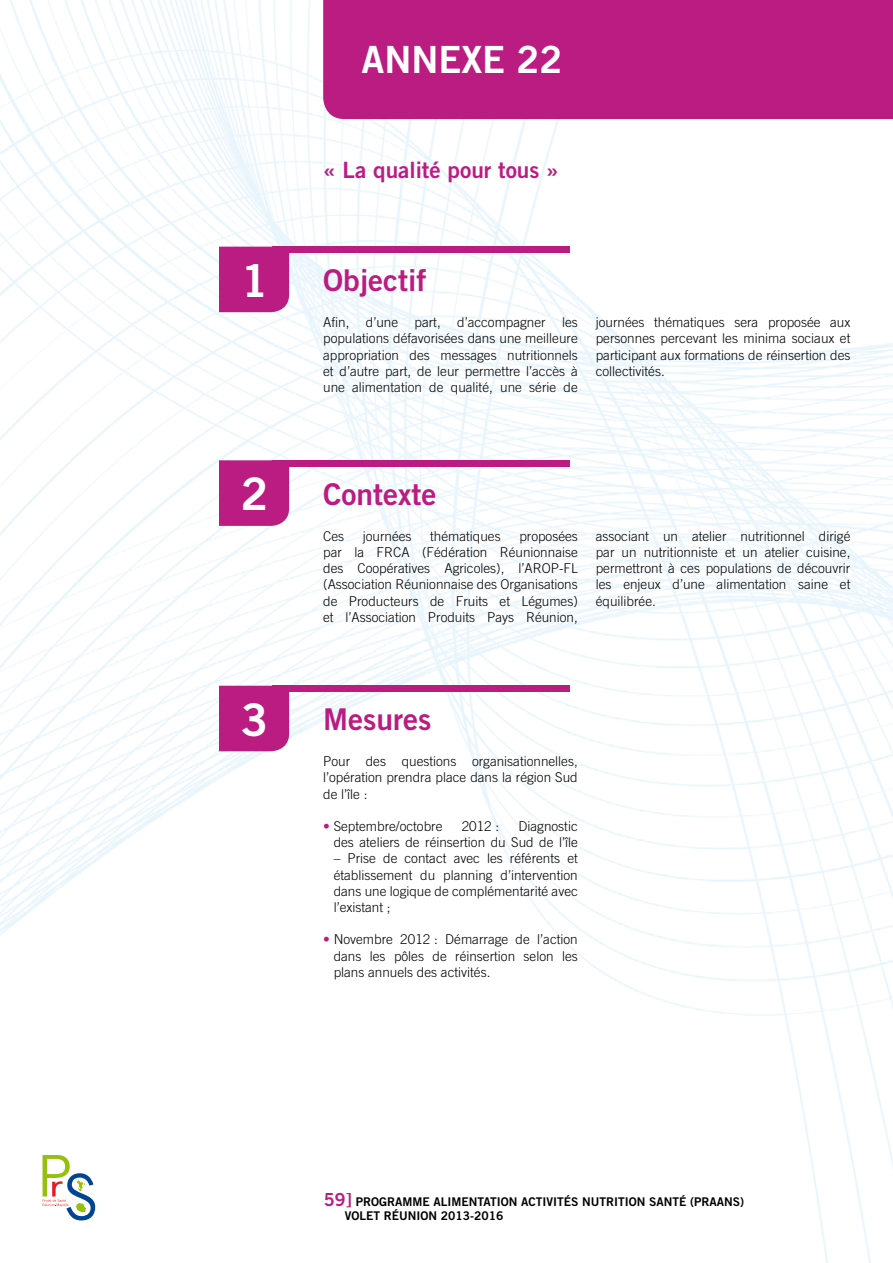
<style>
.page{position:relative;width:893px;height:1263px;background:#fff}
.page>*{position:absolute;margin:0;border:0;box-sizing:border-box;transform-origin:0 0}
.t1{font:37.5px "Trade Gothic Bold Two";color:#fff}
.t2{font:30px "Trade Gothic Bold Two";color:#bb1c82}
.t3{font:22.5px "Trade Gothic Bold Two";color:#bb1c82}
.t4{font:300 13.5px/16.2px "Trade Gothic";color:#000;text-align:justify}
.t5{font:12px "Trade Gothic Bold Two";color:#000}
.s1{font-size:45px;color:#fff}
.s2{color:#bb1c82}
.s3{font-size:18px;color:#bb1c82}
</style>
<div class="page">
<img style="left:0;top:0;width:893px;height:1263px">
<svg style="left:43px;top:1155px;width:52px;height:65px"></svg>
<div style="left:219px;top:247px;width:70px;height:65px;background:#bb1c82"></div>
<div style="left:272px;top:247px;width:298px;height:6px;background:#bb1c82"></div>
<div style="left:219px;top:460px;width:70px;height:66px;background:#bb1c82"></div>
<div style="left:272px;top:460px;width:298px;height:7px;background:#bb1c82"></div>
<div style="left:219px;top:686px;width:70px;height:65px;background:#bb1c82"></div>
<div style="left:272px;top:686px;width:298px;height:6px;background:#bb1c82"></div>
<div style="left:323px;top:0;width:570px;height:119px;background:#bb1c82"></div>
<h1 class="t1" style="left:361px;top:36px;width:203px">ANNEXE 22</h1>
<h3 class="t3" style="left:323px;top:156px;width:237px">« LA QUALITÉ POUR TOUS »</h3>
<h2 class="t2" style="left:241px;top:262px;width:187px"><span class="s1">1</span> OBJECTIF</h2>
<p class="t4" style="left:323px;top:314px;width:256px">Afin, d’une part, d’accompagner les populations défavorisées dans une meilleure appropriation des messages nutritionnels et d’autre part, de leur permettre l’accès à une alimentation de qualité, une série de</p>
<p class="t4" style="left:596px;top:314px;width:256px">journées thématiques sera proposée aux personnes percevant les minima sociaux et participant aux formations de réinsertion des collectivités.</p>
<h2 class="t2" style="left:241px;top:475px;width:197px"><span class="s1">2</span> CONTEXTE</h2>
<p class="t4" style="left:323px;top:528px;width:22px">Ces</p>
<p class="t4" style="left:363px;top:528px;width:50px">journées</p>
<p class="t4" style="left:430px;top:528px;width:72px">thématiques</p>
<p class="t4" style="left:323px;top:528px;width:256px;text-indent:196px">proposées par la FRCA (Fédération Réunionnaise des Coopératives Agricoles), l’AROP-FL (Association Réunionnaise des Organisations de Producteurs de Fruits et Légumes) et l’Association Produits Pays Réunion,</p>
<p class="t4" style="left:596px;top:528px;width:256px">associant un atelier nutritionnel dirigé par un nutritionniste et un atelier cuisine, permettront à ces populations de découvrir les enjeux d’une alimentation saine et équilibrée.</p>
<h2 class="t2" style="left:241px;top:701px;width:192px"><span class="s1">3</span> MESURES</h2>
<p class="t4" style="left:323px;top:753px;width:256px">Pour des questions organisationnelles, l’opération prendra place dans la région Sud de l’île :</p>
<p class="t4" style="left:323px;top:818px;width:121px"><span class="s2">•</span> Septembre/octobre</p>
<p class="t4" style="left:462px;top:818px;width:39px">2012 :</p>
<p class="t4" style="left:334px;top:818px;width:246px;text-align:right">Diagnostic<br>des ateliers de réinsertion du Sud de l’île</p>
<p class="t4" style="left:334px;top:850px;width:246px">– Prise de contact avec les référents et établissement du planning d’intervention dans une logique de complémentarité avec l’existant ;</p>
<p class="t4" style="left:334px;top:931px;width:246px;text-indent:-11px"><span class="s2">•</span> Novembre 2012 : Démarrage de l’action dans les pôles de réinsertion selon les plans annuels des activités.</p>
<p class="t5" style="left:324px;top:1194px;width:57px"><span class="s3">59]</span> PROGRAMME</p>
<p class="t5" style="left:433px;top:1194px;width:16px">ALIMEN</p>
<p class="t5" style="left:477px;top:1194px;width:27px">TATION</p>
<p class="t5" style="left:521px;top:1194px;width:111px">ACTIVITÉS NUTRITION</p>
<p class="t5" style="left:649px;top:1194px;width:96px">SANTÉ (PRAANS)</p>
<p class="t5" style="left:345px;top:1209px;width:9px">VOLE</p>
<p class="t5" style="left:373px;top:1209px;width:43px">T RÉUNION</p>
<p class="t5" style="left:441px;top:1209px;width:64px">2013-2016</p>
</div>
